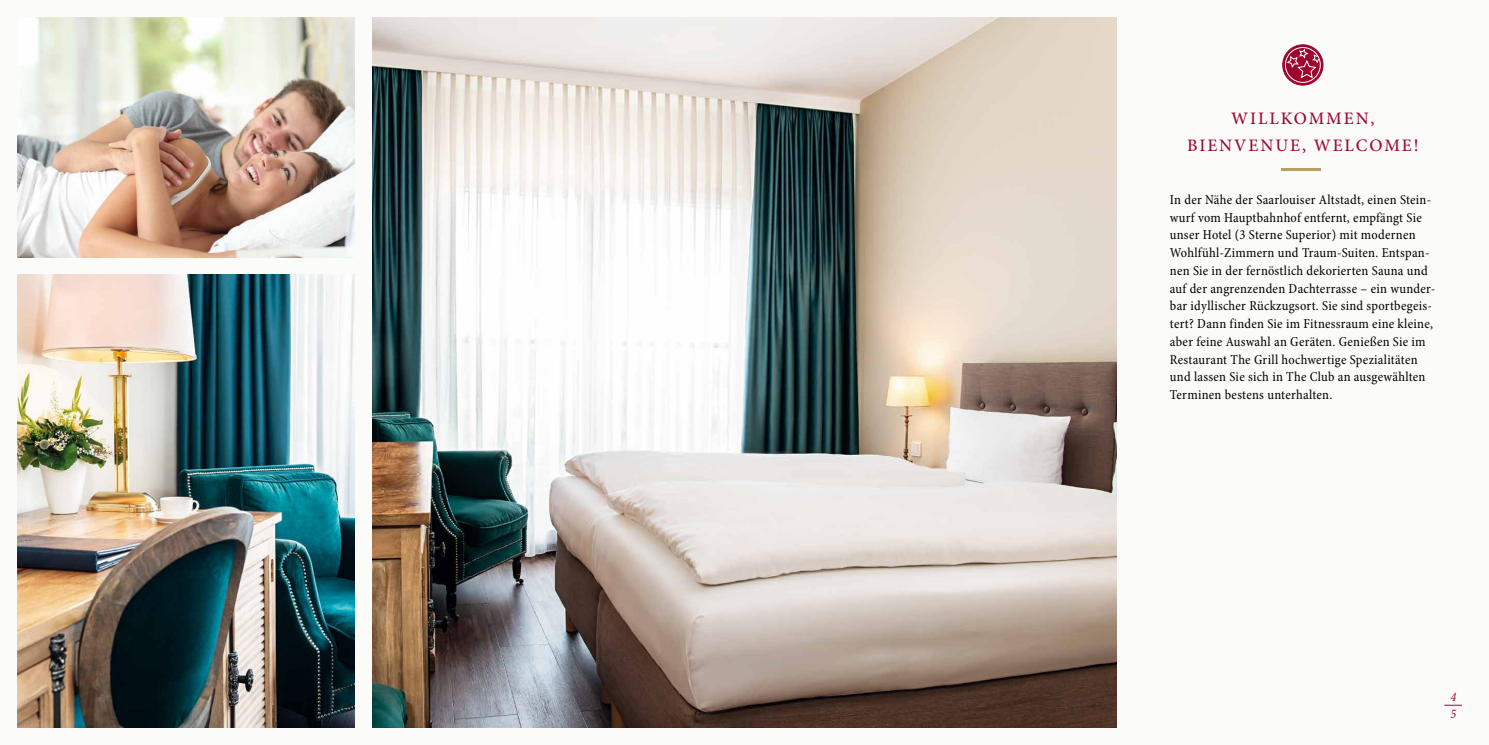
<style>
.page{position:relative;width:1489px;height:745px;background:#fff}
.page>*{position:absolute;margin:0;border:0;box-sizing:border-box;transform-origin:0 0}
.t1{font:500 17.5px/26.6px "Minion Pro";letter-spacing:.11em;color:#9e052c;text-align:center}
.t2{font:condensed 13.75px/17.8px "Minion Pro";letter-spacing:.02em;color:#000}
.t3{font:italic condensed 13.12px/17.8px "Minion Pro";color:#9e052c}
</style>
<div class="page">
<div style="left:0;top:0;width:1488px;height:744px;background:#fbfbfa"></div>
<img style="left:18px;top:18px;width:336px;height:239px">
<img style="left:372px;top:17px;width:744px;height:710px">
<hr style="left:1280px;top:168px;width:40px;height:3px;background:#b7a05e">
<svg style="left:1282px;top:45px;width:40px;height:40px"></svg>
<div style="left:1282px;top:44px;width:41px;height:41px;border:1px solid #9e052c;border-radius:50%"></div>
<svg style="left:1285px;top:47px;width:35px;height:35px"></svg>
<svg style="left:1285px;top:48px;width:35px;height:31px"></svg>
<div style="left:1284px;top:47px;width:36px;height:36px;border:1px solid #fff;border-radius:50%"></div>
<img style="left:18px;top:275px;width:337px;height:452px">
<svg style="left:1444px;top:704px;width:17px;height:1px"></svg>
<p class="t1" style="left:1186px;top:105px;width:233px">WILLKOMMEN,<br>BIENVENUE, WELCOME!</p>
<p class="t2" style="left:1169px;top:191px;width:267px">In der Nähe der Saarlouiser Altstadt, einen Stein&shy;wurf vom Hauptbahnhof entfernt, empfängt Sie unser Hotel (3 Sterne Superior) mit modernen Wohlfühl-Zimmern und Traum-Suiten. Entspan&shy;nen Sie in der fernöstlich dekorierten Sauna und auf der angrenzenden Dachterrasse – ein wunder&shy;bar idyllischer Rückzugsort. Sie sind sportbegeis&shy;tert? Dann finden Sie im Fitnessraum eine kleine, aber feine Auswahl an Geräten. Genießen Sie im Restaurant The Grill hochwertige Spezialitäten und lassen Sie sich in The Club an ausgewählten Terminen bestens unterhalten.</p>
<p class="t3" style="left:1450px;top:687px;width:7px">4<br>5</p>
</div>
